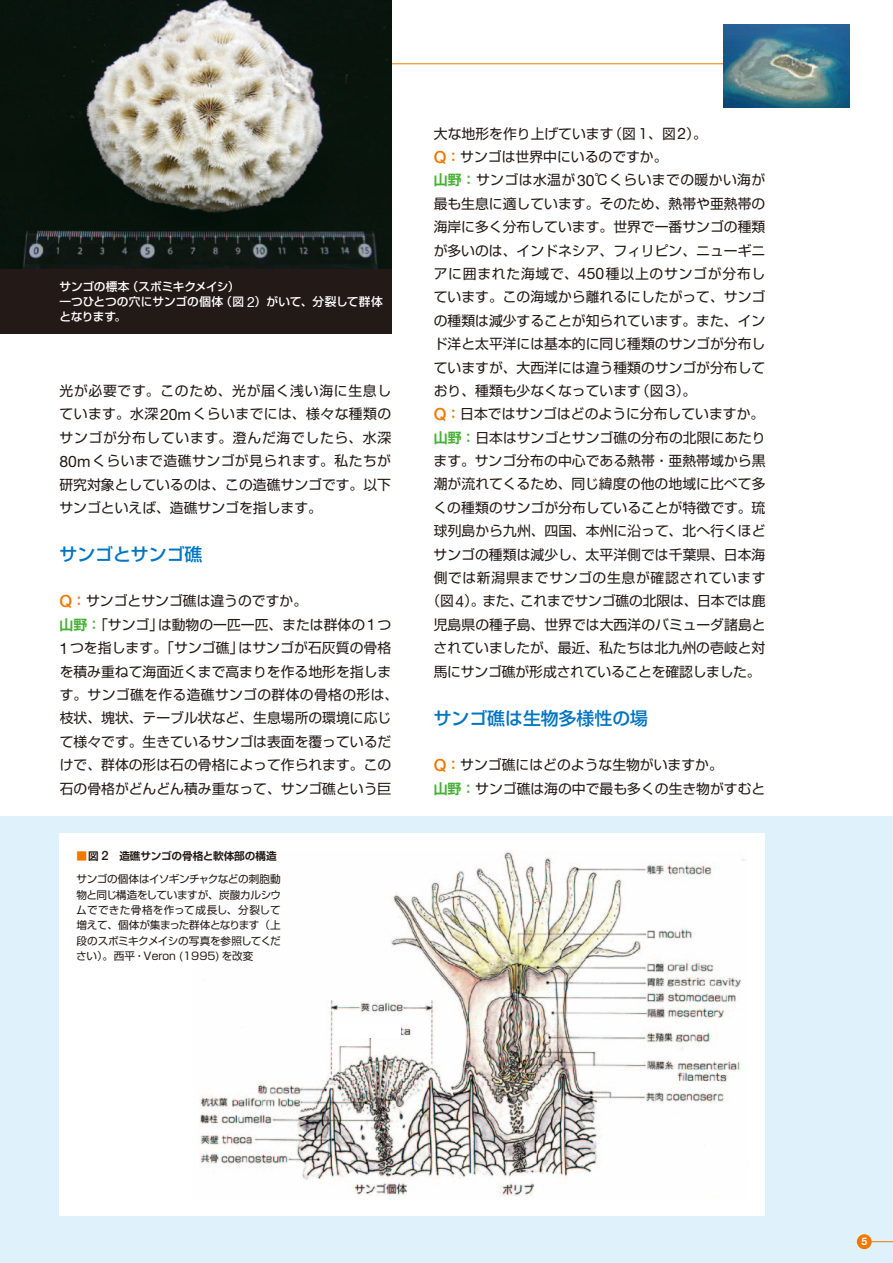
<style>
.page{position:relative;width:893px;height:1263px;background:#fff}
.page>*{position:absolute;margin:0;border:0;box-sizing:border-box;transform-origin:0 0}
.t1{font:500 17.85px "Shin Go Pro";color:#0075c2}
.t2{font:13.8px/23.4px "Shin Go Pro";color:#231916}
.t3{font:13.8px "Shin Go Pro";letter-spacing:.03em;color:#231916}
.t4{font:13.8px "Shin Go Pro";letter-spacing:.055em;color:#231916}
.t5{font:13.8px "Shin Go Pro";letter-spacing:.045em;color:#231916}
.t6{font:500 11.7px/14.9px "Shin Go Pro";letter-spacing:-.015em;color:#fff}
.t7{font:10.65px/15.5px "Shin Go Pro";letter-spacing:-.03em;color:#231916;text-align:justify}
.t8{font:700 10.65px "Shin Go Pro De";color:#231916}
.t9{font:700 10.5px "Helvetica Neue";color:#fff}
.s1{font-family:"Helvetica Neue";font-weight:400;font-size:14.25px}
.s2{font-family:"Helvetica Neue";font-size:15.75px}
.s3{font-family:"Helvetica Neue";font-weight:500;font-size:16.8px;color:#ee7800}
.s4{font-family:"Shin Go Pro De";font-weight:700;color:#ee7800}
.s5{font-family:"Shin Go Pro De";font-weight:700;color:#46b035}
.s6{color:#ee7800}
.s7{font-family:"Helvetica Neue";font-weight:500;font-size:12.9px}
</style>
<div class="page">
<div style="left:0;top:816px;width:893px;height:447px;background:#dff2fc"></div>
<hr style="left:0;top:64px;width:737px;height:1px;background:#ee7800">
<svg style="left:872px;top:1241px;width:21px;height:1px"></svg>
<div style="left:857px;top:1234px;width:15px;height:15px;background:#ee7800;border-radius:50%"></div>
<img style="left:724px;top:24px;width:126px;height:84px">
<div style="left:0;top:269px;width:391px;height:65px;background:#231916"></div>
<img style="left:0;top:0;width:391px;height:269px">
<div style="left:60px;top:833px;width:705px;height:383px;background:#fff"></div>
<img style="left:199px;top:850px;width:547px;height:346px">
<div style="left:337px;top:1023px;width:64px;height:14px;background:#fff"></div>
<p class="t6" style="left:60px;top:278px;width:325px">サンゴの標本（スボミキクメイシ）<br>一つひとつの穴にサンゴの個体（図 <span class="s1">2</span>）がいて、分裂して群体となります。</p>
<p class="t2" style="left:59px;top:377px;width:333px;text-align:justify">光が必要です。このため、光が届く浅い海に生息しています。水深<span class="s2">20m</span>くらいまでには、様々な種類のサンゴが分布しています。澄んだ海でしたら、水深<span class="s2">80m</span>くらいまで造礁サンゴが見られます。私たちが研究対象としているのは、この造礁サンゴです。以下サンゴといえば、造礁サンゴを指します。</p>
<p class="t1" style="left:60px;top:540px;width:144px">サンゴとサンゴ礁</p>
<p class="t2" style="left:60px;top:588px;width:340px"><span class="s3">Q</span><span class="s4">：</span>サンゴとサンゴ礁は違うのですか。<br><span class="s5">山野：</span>「サンゴ」は動物の一匹一匹、または群体の<span class="s2">1</span>つ<br><span class="s2">1</span>つを指します。「サンゴ礁」はサンゴが石灰質の骨格を積み重ねて海面近くまで高まりを作る地形を指します。サンゴ礁を作る造礁サンゴの群体の骨格の形は、枝状、塊状、テーブル状など、生息場所の環境に応じて様々です。生きているサンゴは表面を覆っているだけで、群体の形は石の骨格によって作られます。この石の骨格がどんどん積み重なって、サンゴ礁という巨</p>
<p class="t8" style="left:77px;top:847px;width:202px"><span class="s6">■</span>図 <span class="s7">2</span> 造礁サンゴの骨格と軟体部の構造</p>
<p class="t7" style="left:76px;top:870px;width:206px">サンゴの個体はイソギンチャクなどの刺胞動物と同じ構造をしていますが、炭酸カルシウムでできた骨格を作って成長し、分裂して増えて、個体が集まった群体となります（上段のスボミキクメイシの写真を参照してください）。西平・Veron (1995) を改変</p>
<p class="t2" style="left:434px;top:120px;width:274px">大な地形を作り上げています（図1、図<span class="s2">2</span>）。</p>
<p class="t2" style="left:434px;top:143px;width:235px"><span class="s3">Q</span><span class="s4">：</span>サンゴは世界中にいるのですか。</p>
<p class="t3" style="left:434px;top:169px;width:333px"><span class="s5">山野：</span>サンゴは水温が<span class="s2">30</span>℃くらいまでの暖かい海が</p>
<p class="t2" style="left:434px;top:190px;width:333px">最も生息に適しています。そのため、熱帯や亜熱帯の</p>
<p class="t2" style="left:434px;top:214px;width:333px">海岸に多く分布しています。世界で一番サンゴの種類</p>
<p class="t2" style="left:434px;top:237px;width:333px">が多いのは、インドネシア、フィリピン、ニューギニ</p>
<p class="t4" style="left:434px;top:262px;width:333px">アに囲まれた海域で、<span class="s2">450</span>種以上のサンゴが分布し</p>
<p class="t2" style="left:434px;top:284px;width:333px">ています。この海域から離れるにしたがって、サンゴ</p>
<p class="t2" style="left:434px;top:307px;width:333px">の種類は減少することが知られています。また、イン</p>
<p class="t2" style="left:434px;top:331px;width:333px">ド洋と太平洋には基本的に同じ種類のサンゴが分布し</p>
<p class="t2" style="left:434px;top:354px;width:333px">ていますが、大西洋には違う種類のサンゴが分布して</p>
<p class="t2" style="left:434px;top:377px;width:264px">おり、種類も少なくなっています（図3）。</p>
<p class="t2" style="left:434px;top:401px;width:332px"><span class="s3">Q</span><span class="s4">：</span>日本ではサンゴはどのように分布していますか。</p>
<p class="t2" style="left:434px;top:424px;width:333px"><span class="s5">山野：</span>日本はサンゴとサンゴ礁の分布の北限にあたり</p>
<p class="t2" style="left:434px;top:447px;width:333px">ます。サンゴ分布の中心である熱帯・亜熱帯域から黒</p>
<p class="t2" style="left:434px;top:471px;width:333px">潮が流れてくるため、同じ緯度の他の地域に比べて多</p>
<p class="t2" style="left:434px;top:494px;width:333px">くの種類のサンゴが分布していることが特徴です。琉</p>
<p class="t2" style="left:434px;top:518px;width:333px">球列島から九州、四国、本州に沿って、北へ行くほど</p>
<p class="t2" style="left:434px;top:541px;width:333px">サンゴの種類は減少し、太平洋側では千葉県、日本海</p>
<p class="t5" style="left:434px;top:566px;width:333px">側では新潟県までサンゴの生息が確認されています</p>
<p class="t2" style="left:427px;top:588px;width:340px">（図<span class="s2">4</span>）。また、これまでサンゴ礁の北限は、日本では鹿</p>
<p class="t2" style="left:434px;top:611px;width:333px">児島県の種子島、世界では大西洋のバミューダ諸島と</p>
<p class="t2" style="left:434px;top:635px;width:333px">されていましたが、最近、私たちは北九州の壱岐と対</p>
<p class="t2" style="left:434px;top:658px;width:329px">馬にサンゴ礁が形成されていることを確認しました。</p>
<p class="t1" style="left:434px;top:704px;width:216px">サンゴ礁は生物多様性の場</p>
<p class="t2" style="left:434px;top:751px;width:333px"><span class="s3">Q</span><span class="s4">：</span>サンゴ礁にはどのような生物がいますか。<br><span class="s5">山野：</span>サンゴ礁は海の中で最も多くの生き物がすむと</p>
<p class="t9" style="left:861px;top:1235px;width:7px">5</p>
</div>
